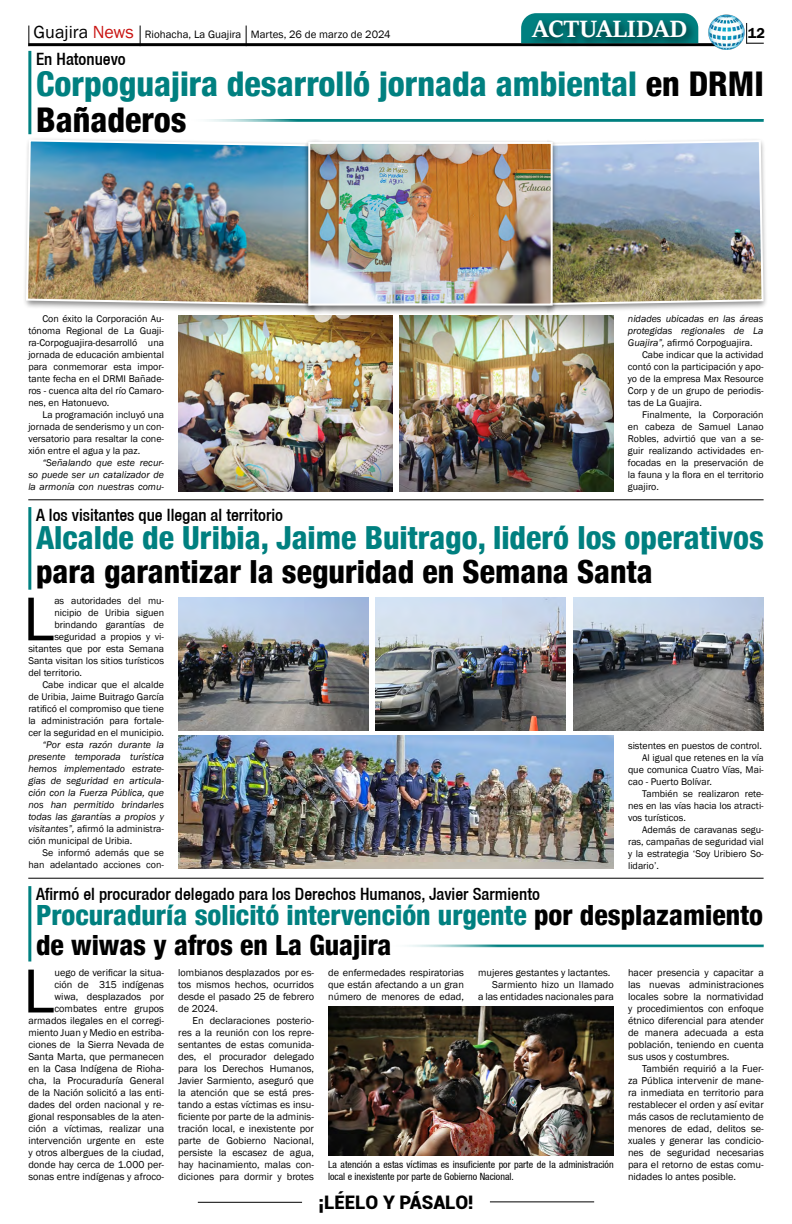
<style>
.page{position:relative;width:792px;height:1224px;background:#fff}
.page>*{position:absolute;margin:0;border:0;box-sizing:border-box;transform-origin:0 0}
.t1{font:64.3px "Franklin Gothic";color:#000}
.t2{font:64px "Franklin Gothic";color:#000}
.t3{font:800 condensed 34.1px/36.1px "Helvetica 87";color:#008080}
.t4{font:800 condensed 31.9px "Helvetica 87";color:#008080}
.t5{font:800 condensed 31.9px "Helvetica 87";color:#000}
.t6{font:800 condensed 27.8px/29.5px "Helvetica 87";color:#000}
.t7{font:700 26px "Sitka Heading";color:#fff}
.t8{font:900 18.7px "Roboto";color:#000}
.t9{font:500 condensed 17px "Helvetica 67";color:#000}
.t10{font:600 14.7px "Franklin Gothic";color:#000}
.t11{font:11px "Franklin Gothic";color:#000}
.t12{font:10.3px/12px "Franklin Gothic";color:#000;text-align:justify}
.t13{font:10px/12px "Franklin Gothic";color:#000;text-align:justify}
.t14{font:italic 10px/12px "Franklin Gothic";color:#000;text-align:justify}
.t15{font:condensed 10px/12px "Helvetica 57";color:#000}
.s1{font-size:18px}
.s2{font-size:18px;color:#c91311}
.s3{color:#000}
.s4{font-style:normal}
.s5{color:#008080}
</style>
<div class="page">
<hr style="left:198px;top:1202px;width:104px;height:1px;background:#000">
<hr style="left:490px;top:1201px;width:104px;height:1px;background:#000">
<hr style="left:28px;top:43px;width:688px;height:3px;background:#000">
<svg style="left:746px;top:23px;width:18px;height:21px"></svg>
<svg style="left:28px;top:26px;width:1px;height:20px"></svg>
<svg style="left:140px;top:26px;width:1px;height:18px"></svg>
<svg style="left:246px;top:26px;width:1px;height:18px"></svg>
<img style="left:708px;top:14px;width:37px;height:36px">
<svg style="left:521px;top:13px;width:177px;height:30px"></svg>
<div style="left:528px;top:16px;width:169px;height:32px;background:#000;opacity:.75"></div>
<hr style="left:28px;top:500px;width:736px;height:1px;background:#000">
<hr style="left:28px;top:878px;width:736px;height:1px;background:#000">
<hr style="left:185px;top:119px;width:579px;height:3px;background:#008080">
<hr style="left:385px;top:945px;width:379px;height:3px;background:#008080">
<hr style="left:28px;top:51px;width:3px;height:83px;background:#008080">
<div style="left:540px;top:137px;width:228px;height:176px;background:#000;opacity:.45"></div>
<img style="left:558px;top:139px;width:207px;height:167px">
<img style="left:178px;top:315px;width:214px;height:176px">
<img style="left:400px;top:315px;width:214px;height:176px">
<div style="left:23px;top:136px;width:299px;height:177px;background:#000;opacity:.45"></div>
<img style="left:25px;top:138px;width:290px;height:169px">
<div style="left:303px;top:139px;width:255px;height:175px;background:#000;opacity:.55"></div>
<img style="left:311px;top:145px;width:239px;height:158px">
<div style="left:308px;top:142px;width:245px;height:164px;border:2px solid #fff"></div>
<hr style="left:28px;top:507px;width:3px;height:83px;background:#008080">
<hr style="left:28px;top:886px;width:3px;height:76px;background:#008080">
<img style="left:178px;top:735px;width:436px;height:134px">
<img style="left:574px;top:597px;width:190px;height:133px">
<img style="left:376px;top:597px;width:190px;height:133px">
<img style="left:178px;top:597px;width:190px;height:133px">
<img style="left:328px;top:1007px;width:286px;height:149px">
<p class="t11" style="left:34px;top:28px;width:358px"><span class="s1">Guajira</span> <span class="s2">News</span> Riohacha, La Guajira Martes, 26 de marzo de 2024</p>
<h3 class="t7" style="left:533px;top:10px;width:156px">ACTUALIDAD</h3>
<h3 class="t10" style="left:748px;top:24px;width:19px">12</h3>
<h3 class="t9" style="left:36px;top:49px;width:91px">En Hatonuevo</h3>
<h3 class="t3" style="left:36px;top:65px;width:729px">Corpoguajira desarrolló jornada ambiental <span class="s3">en DRMI<br>Bañaderos</span></h3>
<p class="t13" style="left:28px;top:313px;width:137px;text-indent:14px">Con éxito la Corporación Au&shy;tónoma Regional de La Guaji&shy;ra-Corpoguajira-desarrolló una jornada de educación ambiental para conmemorar esta impor&shy;tante fecha en el DRMI Bañade&shy;ros - cuenca alta del río Camaro&shy;nes, en Hatonuevo.</p>
<p class="t13" style="left:28px;top:409px;width:137px;text-indent:14px">La programación incluyó una jornada de senderismo y un con&shy;versatorio para resaltar la cone&shy;xión entre el agua y la paz.</p>
<p class="t14" style="left:28px;top:457px;width:137px;text-indent:14px">“Señalando que este recur&shy;so puede ser un catalizador de la armonía con nuestras comu-</p>
<p class="t14" style="left:628px;top:313px;width:137px">nidades ubicadas en las áreas protegidas regionales de La Guajira”, <span class="s4">afirmó Corpoguajira.</span></p>
<p class="t13" style="left:628px;top:349px;width:137px;text-indent:14px">Cabe indicar que la actividad contó con la participación y apo&shy;yo de la empresa Max Resource Corp y de un grupo de periodis&shy;tas de La Guajira.</p>
<p class="t13" style="left:628px;top:409px;width:137px;text-indent:14px">Finalmente, la Corporación en cabeza de Samuel Lanao Robles, advirtió que van a se&shy;guir realizando actividades en&shy;focadas en la preservación de la fauna y la flora en el territorio guajiro.</p>
<h3 class="t9" style="left:36px;top:504px;width:249px">A los visitantes que llegan al territorio</h3>
<h3 class="t4" style="left:36px;top:518px;width:729px">Alcalde de Uribia, Jaime Buitrago, lideró los operativos</h3>
<h3 class="t5" style="left:36px;top:552px;width:618px">para garantizar la seguridad en Semana Santa</h3>
<h2 class="t2" style="left:23px;top:579px;width:33px">L</h2>
<p class="t13" style="left:54px;top:595px;width:111px">as autoridades del mu-</p>
<p class="t13" style="left:54px;top:607px;width:111px">nicipio de Uribia siguen</p>
<p class="t13" style="left:54px;top:619px;width:111px">brindando garantías de</p>
<p class="t13" style="left:54px;top:631px;width:111px">seguridad a propios y vi-</p>
<p class="t13" style="left:28px;top:643px;width:137px">sitantes que por esta Semana</p>
<p class="t13" style="left:28px;top:655px;width:137px">Santa visitan los sitios turísticos</p>
<p class="t13" style="left:28px;top:667px;width:55px">del territorio.</p>
<p class="t13" style="left:43px;top:679px;width:123px">Cabe indicar que el alcalde</p>
<p class="t13" style="left:28px;top:691px;width:137px">de Uribia, Jaime Buitrago García</p>
<p class="t13" style="left:28px;top:703px;width:137px">ratificó el compromiso que tiene</p>
<p class="t13" style="left:28px;top:715px;width:137px">la administración para fortale-</p>
<p class="t13" style="left:28px;top:727px;width:137px">cer la seguridad en el municipio.</p>
<p class="t14" style="left:28px;top:739px;width:137px;text-indent:14px">“Por esta razón durante la presente temporada turística hemos implementado estrate&shy;gias de seguridad en articula&shy;ción con la Fuerza Pública, que nos han permitido brindarles todas las garantías a propios y visitantes”, <span class="s4">afirmó la administra&shy;ción municipal de Uribia.</span></p>
<p class="t13" style="left:28px;top:847px;width:137px;text-align:right">Se informó además que se han adelantado acciones con-</p>
<h3 class="t9" style="left:36px;top:883px;width:505px">Afirmó el procurador delegado para los Derechos Humanos, Javier Sarmiento</h3>
<p class="t13" style="left:628px;top:740px;width:135px">sistentes en puestos de control.</p>
<p class="t13" style="left:642px;top:752px;width:123px">Al igual que retenes en la vía</p>
<p class="t13" style="left:628px;top:764px;width:137px">que comunica Cuatro Vías, Mai-</p>
<p class="t13" style="left:628px;top:776px;width:85px">cao - Puerto Bolívar.</p>
<p class="t13" style="left:642px;top:788px;width:123px">También se realizaron rete-</p>
<p class="t13" style="left:628px;top:800px;width:137px">nes en las vías hacia los atracti-</p>
<p class="t13" style="left:628px;top:812px;width:59px">vos turísticos.</p>
<p class="t13" style="left:642px;top:824px;width:123px">Además de caravanas segu-</p>
<p class="t13" style="left:628px;top:836px;width:137px">ras, campañas de seguridad vial</p>
<p class="t13" style="left:628px;top:848px;width:137px">y la estrategia ‘Soy Uribiero So-</p>
<p class="t13" style="left:628px;top:860px;width:33px">lidario’.</p>
<h3 class="t6" style="left:36px;top:900px;width:729px"><span class="s5">Procuraduría solicitó intervención urgente</span> por desplazamiento de wiwas y afros en La Guajira</h3>
<p class="t12" style="left:28px;top:967px;width:137px;text-align:right">uego de verificar la situa-<br>ción de 315 indígenas wiwa, desplazados por combates entre grupos armados ilegales en el corregi&shy;miento Juan y Medio en estriba&shy;ciones de la Sierra Nevada de<br>Santa Marta, que permanecen en la Casa Indígena de Rioha&shy;cha, la Procuraduría General de la Nación solicitó a las enti&shy;dades del orden nacional y re&shy;gional responsables de la aten&shy;ción a víctimas, realizar una intervención urgente en este y otros albergues de la ciudad, donde hay cerca de 1.000 per&shy;sonas entre indígenas y afroco-</p>
<p class="t12" style="left:178px;top:967px;width:137px">lombianos desplazados por es&shy;tos mismos hechos, ocurridos desde el pasado 25 de febrero de 2024.</p>
<h1 class="t1" style="left:23px;top:951px;width:33px">L</h1>
<p class="t12" style="left:178px;top:1015px;width:137px;text-indent:14px">En declaraciones posterio&shy;res a la reunión con los repre&shy;sentantes de estas comunida&shy;des, el procurador delegado para los Derechos Humanos, Javier Sarmiento, aseguró que la atención que se está pres&shy;tando a estas víctimas es insu&shy;ficiente por parte de la adminis&shy;tración local, e inexistente por parte de Gobierno Nacional, persiste la escasez de agua, hay hacinamiento, malas con&shy;diciones para dormir y brotes</p>
<p class="t12" style="left:328px;top:967px;width:137px">de enfermedades respiratorias que están afectando a un gran número de menores de edad,</p>
<p class="t12" style="left:478px;top:967px;width:134px">mujeres gestantes y lactantes.</p>
<p class="t12" style="left:492px;top:979px;width:123px">Sarmiento hizo un llamado</p>
<p class="t12" style="left:478px;top:991px;width:137px">a las entidades nacionales para</p>
<p class="t15" style="left:328px;top:1158px;width:287px">La atención a estas víctimas es insuficiente por parte de la administración local e inexistente por parte de Gobierno Nacional.</p>
<h3 class="t8" style="left:318px;top:1189px;width:157px">¡LÉELO Y PÁSALO!</h3>
<p class="t12" style="left:628px;top:967px;width:137px">hacer presencia y capacitar a las nuevas administraciones locales sobre la normatividad y procedimientos con enfoque étnico diferencial para atender de manera adecuada a esta población, teniendo en cuenta sus usos y costumbres.</p>
<p class="t12" style="left:628px;top:1063px;width:137px;text-indent:14px">También requirió a la Fuer&shy;za Pública intervenir de mane&shy;ra inmediata en territorio para restablecer el orden y así evitar más casos de reclutamiento de menores de edad, delitos se&shy;xuales y generar las condicio&shy;nes de seguridad necesarias para el retorno de estas comu&shy;nidades lo antes posible.</p>
</div>
